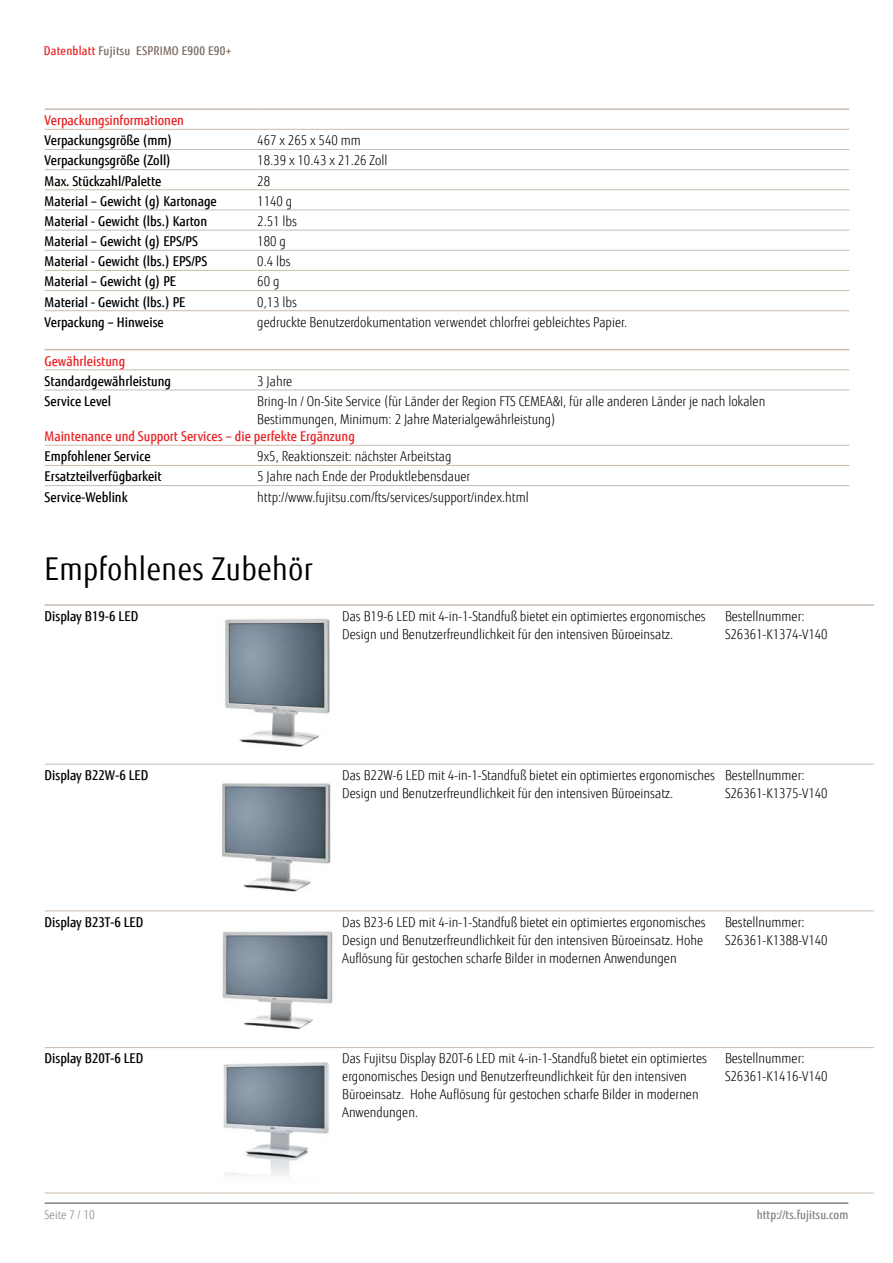
<style>
.page{position:relative;width:893px;height:1263px;background:#fff}
.page>*{position:absolute;margin:0;border:0;box-sizing:border-box;transform-origin:0 0}
.t1{font:31.5px "Fujitsu Sans";letter-spacing:.02em;color:#000;scale:.9 1}
.t2{font:300 13.5px/18px "Fujitsu Sans";color:#000;scale:.9 1}
.t3{font:500 13.5px "Fujitsu Sans";color:#000;scale:.9 1}
.t4{font:500 13.5px "Fujitsu Sans";color:#e92425;scale:.9 1}
.t5{font:500 12px "Fujitsu Sans";letter-spacing:.02em;color:#79695e;scale:.9 1}
.t6{font:500 12px "Fujitsu Sans";letter-spacing:.005em;color:#818280;scale:.9 1}
.t7{font:300 12px "Fujitsu Sans";letter-spacing:.005em;color:#818280;scale:.9 1}
.s1{color:#e92425}
</style>
<div class="page">
<hr style="left:45px;top:1202px;width:803px;height:2px;background:#818280">
<hr style="left:45px;top:108px;width:212px;height:2px;background:#c9bbb0">
<hr style="left:257px;top:108px;width:592px;height:2px;background:#c9bbb0">
<hr style="left:45px;top:129px;width:212px;height:1px;background:#c9bbb0">
<hr style="left:257px;top:129px;width:592px;height:1px;background:#c9bbb0">
<hr style="left:45px;top:149px;width:212px;height:1px;background:#c9bbb0">
<hr style="left:257px;top:149px;width:592px;height:1px;background:#c9bbb0">
<hr style="left:45px;top:169px;width:212px;height:1px;background:#c9bbb0">
<hr style="left:257px;top:169px;width:592px;height:1px;background:#c9bbb0">
<hr style="left:45px;top:189px;width:212px;height:1px;background:#c9bbb0">
<hr style="left:257px;top:189px;width:592px;height:1px;background:#c9bbb0">
<hr style="left:45px;top:210px;width:212px;height:1px;background:#c9bbb0">
<hr style="left:257px;top:210px;width:592px;height:1px;background:#c9bbb0">
<hr style="left:45px;top:230px;width:212px;height:1px;background:#c9bbb0">
<hr style="left:257px;top:230px;width:592px;height:1px;background:#c9bbb0">
<hr style="left:45px;top:250px;width:212px;height:1px;background:#c9bbb0">
<hr style="left:257px;top:250px;width:592px;height:1px;background:#c9bbb0">
<hr style="left:45px;top:270px;width:212px;height:1px;background:#c9bbb0">
<hr style="left:257px;top:270px;width:592px;height:1px;background:#c9bbb0">
<hr style="left:45px;top:290px;width:212px;height:1px;background:#c9bbb0">
<hr style="left:257px;top:290px;width:592px;height:1px;background:#c9bbb0">
<hr style="left:45px;top:310px;width:212px;height:1px;background:#c9bbb0">
<hr style="left:257px;top:310px;width:592px;height:1px;background:#c9bbb0">
<hr style="left:45px;top:349px;width:212px;height:1px;background:#c9bbb0">
<hr style="left:257px;top:349px;width:592px;height:1px;background:#c9bbb0">
<hr style="left:45px;top:369px;width:212px;height:1px;background:#c9bbb0">
<hr style="left:257px;top:369px;width:592px;height:1px;background:#c9bbb0">
<hr style="left:45px;top:390px;width:212px;height:1px;background:#c9bbb0">
<hr style="left:257px;top:390px;width:592px;height:1px;background:#c9bbb0">
<hr style="left:45px;top:445px;width:212px;height:1px;background:#c9bbb0">
<hr style="left:257px;top:445px;width:592px;height:1px;background:#c9bbb0">
<hr style="left:45px;top:465px;width:212px;height:1px;background:#c9bbb0">
<hr style="left:257px;top:465px;width:592px;height:1px;background:#c9bbb0">
<hr style="left:45px;top:485px;width:212px;height:1px;background:#c9bbb0">
<hr style="left:257px;top:485px;width:592px;height:1px;background:#c9bbb0">
<hr style="left:45px;top:604px;width:170px;height:2px;background:#c9bbb0">
<hr style="left:215px;top:604px;width:127px;height:2px;background:#c9bbb0">
<hr style="left:342px;top:604px;width:383px;height:2px;background:#c9bbb0">
<hr style="left:725px;top:604px;width:149px;height:2px;background:#c9bbb0">
<hr style="left:45px;top:764px;width:170px;height:1px;background:#c9bbb0">
<hr style="left:215px;top:764px;width:127px;height:1px;background:#c9bbb0">
<hr style="left:342px;top:764px;width:383px;height:1px;background:#c9bbb0">
<hr style="left:725px;top:764px;width:149px;height:1px;background:#c9bbb0">
<hr style="left:45px;top:910px;width:170px;height:1px;background:#c9bbb0">
<hr style="left:215px;top:910px;width:127px;height:1px;background:#c9bbb0">
<hr style="left:342px;top:910px;width:383px;height:1px;background:#c9bbb0">
<hr style="left:725px;top:910px;width:149px;height:1px;background:#c9bbb0">
<hr style="left:45px;top:1047px;width:170px;height:1px;background:#c9bbb0">
<hr style="left:215px;top:1047px;width:127px;height:1px;background:#c9bbb0">
<hr style="left:342px;top:1047px;width:383px;height:1px;background:#c9bbb0">
<hr style="left:725px;top:1047px;width:149px;height:1px;background:#c9bbb0">
<hr style="left:45px;top:1193px;width:170px;height:1px;background:#c9bbb0">
<hr style="left:215px;top:1193px;width:127px;height:1px;background:#c9bbb0">
<hr style="left:342px;top:1193px;width:383px;height:1px;background:#c9bbb0">
<hr style="left:725px;top:1193px;width:149px;height:1px;background:#c9bbb0">
<img style="left:225px;top:618px;width:105px;height:130px">
<img style="left:222px;top:783px;width:109px;height:109px">
<img style="left:222px;top:931px;width:111px;height:98px">
<img style="left:223px;top:1062px;width:106px;height:114px">
<p class="t5" style="left:44px;top:43px;width:210px"><span class="s1">Datenblatt</span> Fujitsu ESPRIMO E900 E90+</p>
<p class="t4" style="left:45px;top:112px;width:156px">Verpackungsinformationen</p>
<p class="t3" style="left:45px;top:132px;width:143px">Verpackungsgröße (mm)</p>
<p class="t2" style="left:257px;top:132px;width:116px">467 x 265 x 540 mm</p>
<p class="t3" style="left:45px;top:152px;width:142px">Verpackungsgröße (Zoll)</p>
<p class="t2" style="left:257px;top:152px;width:146px">18.39 x 10.43 x 21.26 Zoll</p>
<p class="t3" style="left:45px;top:172px;width:131px">Max. Stückzahl/Palette</p>
<p class="t2" style="left:257px;top:172px;width:16px">28</p>
<p class="t3" style="left:45px;top:193px;width:193px">Material – Gewicht (g) Kartonage</p>
<p class="t2" style="left:257px;top:192px;width:40px">1140 g</p>
<p class="t3" style="left:45px;top:213px;width:182px">Material - Gewicht (lbs.) Karton</p>
<p class="t2" style="left:257px;top:212px;width:46px">2.51 lbs</p>
<p class="t3" style="left:45px;top:233px;width:172px">Material – Gewicht (g) EPS/PS</p>
<p class="t2" style="left:257px;top:232px;width:33px">180 g</p>
<p class="t3" style="left:45px;top:253px;width:182px">Material - Gewicht (lbs.) EPS/PS</p>
<p class="t2" style="left:257px;top:253px;width:39px">0.4 lbs</p>
<p class="t3" style="left:45px;top:273px;width:148px">Material – Gewicht (g) PE</p>
<p class="t2" style="left:257px;top:273px;width:26px">60 g</p>
<p class="t3" style="left:45px;top:293px;width:158px">Material - Gewicht (lbs.) PE</p>
<p class="t2" style="left:257px;top:293px;width:46px">0,13 lbs</p>
<p class="t3" style="left:45px;top:314px;width:134px">Verpackung – Hinweise</p>
<p class="t2" style="left:257px;top:313px;width:413px">gedruckte Benutzerdokumentation verwendet chlorfrei gebleichtes Papier.</p>
<p class="t4" style="left:45px;top:352px;width:91px">Gewährleistung</p>
<p class="t3" style="left:45px;top:373px;width:142px">Standardgewährleistung</p>
<p class="t2" style="left:257px;top:372px;width:40px">3 Jahre</p>
<p class="t3" style="left:45px;top:393px;width:75px">Service Level</p>
<p class="t2" style="left:257px;top:392px;width:566px">Bring-In / On-Site Service (für Länder der Region FTS CEMEA&amp;I, für alle anderen Länder je nach lokalen<br>Bestimmungen, Minimum: 2 Jahre Materialgewährleistung)</p>
<p class="t4" style="left:45px;top:428px;width:346px">Maintenance und Support Services – die perfekte Ergänzung</p>
<p class="t3" style="left:45px;top:448px;width:119px">Empfohlener Service</p>
<p class="t2" style="left:257px;top:448px;width:217px">9x5, Reaktionszeit: nächster Arbeitstag</p>
<p class="t3" style="left:45px;top:468px;width:132px">Ersatzteilverfügbarkeit</p>
<p class="t2" style="left:257px;top:468px;width:238px">5 Jahre nach Ende der Produktlebensdauer</p>
<p class="t3" style="left:45px;top:488px;width:94px">Service-Weblink</p>
<p class="t2" style="left:257px;top:488px;width:303px">http://www.fujitsu.com/fts/services/support/index.html</p>
<h1 class="t1" style="left:45px;top:550px;width:299px">Empfohlenes Zubehör</h1>
<p class="t3" style="left:45px;top:608px;width:105px">Display B19-6 LED</p>
<p class="t2" style="left:342px;top:607px;width:405px">Das B19-6 LED mit 4-in-1-Standfuß bietet ein optimiertes ergonomisches<br>Design und Benutzerfreundlichkeit für den intensiven Büroeinsatz.</p>
<p class="t2" style="left:725px;top:607px;width:116px">Bestellnummer:<br>S26361-K1374-V140</p>
<p class="t3" style="left:45px;top:767px;width:117px">Display B22W-6 LED</p>
<p class="t2" style="left:342px;top:766px;width:416px">Das B22W-6 LED mit 4-in-1-Standfuß bietet ein optimiertes ergonomisches<br>Design und Benutzerfreundlichkeit für den intensiven Büroeinsatz.</p>
<p class="t2" style="left:725px;top:766px;width:116px">Bestellnummer:<br>S26361-K1375-V140</p>
<p class="t3" style="left:45px;top:914px;width:111px">Display B23T-6 LED</p>
<p class="t2" style="left:342px;top:913px;width:405px">Das B23-6 LED mit 4-in-1-Standfuß bietet ein optimiertes ergonomisches<br>Design und Benutzerfreundlichkeit für den intensiven Büroeinsatz. Hohe<br>Auflösung für gestochen scharfe Bilder in modernen Anwendungen</p>
<p class="t2" style="left:725px;top:913px;width:116px">Bestellnummer:<br>S26361-K1388-V140</p>
<p class="t3" style="left:45px;top:1050px;width:111px">Display B20T-6 LED</p>
<p class="t2" style="left:342px;top:1050px;width:407px">Das Fujitsu Display B20T-6 LED mit 4-in-1-Standfuß bietet ein optimiertes ergonomisches Design und Benutzerfreundlichkeit für den intensiven Büroeinsatz. Hohe Auflösung für gestochen scharfe Bilder in modernen Anwendungen.</p>
<p class="t2" style="left:725px;top:1050px;width:116px">Bestellnummer:<br>S26361-K1416-V140</p>
<p class="t7" style="left:45px;top:1208px;width:57px">Seite 7 / 10</p>
<p class="t6" style="left:757px;top:1208px;width:103px">http://ts.fujitsu.com</p>
</div>
